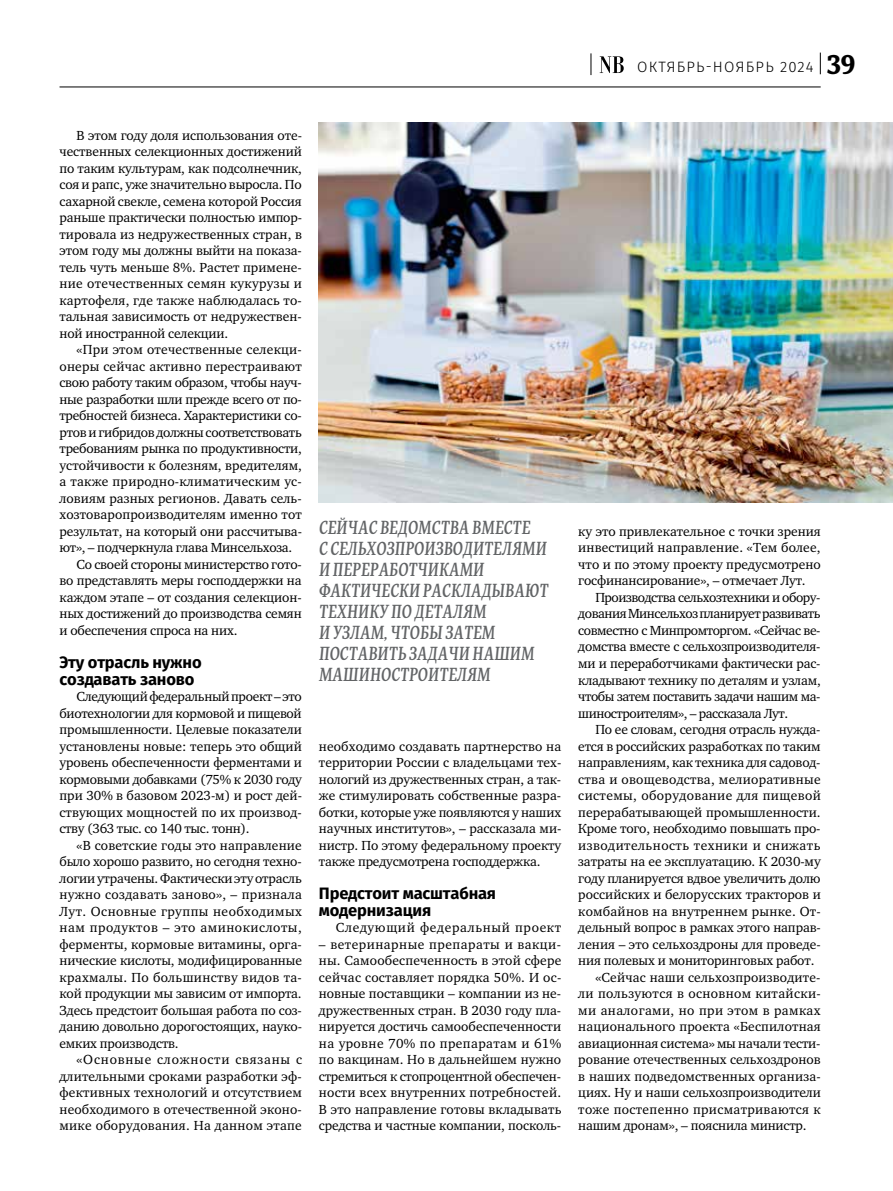
<style>
.page{position:relative;width:893px;height:1191px;background:#fff}
.page>*{position:absolute;margin:0;border:0;box-sizing:border-box;transform-origin:0 0}
.t1{font:italic 500 condensed 18px/21px "More Pro";letter-spacing:.01em;color:#626466}
.t2{font:700 16.5px/16.5px "Fira Sans";letter-spacing:-.01em;color:#000}
.t3{font:300 15px "Fira Sans";letter-spacing:.08em;color:#000}
.t4{font:13.5px/16.5px "Charter C";letter-spacing:-.005em;color:#000;text-align:justify}
.t5{font:13.5px "Charter C";letter-spacing:.015em;color:#000}
.t6{font:13.5px "Charter C";letter-spacing:.02em;color:#000}
.t7{font:13.5px "Charter C";letter-spacing:.025em;color:#000}
.t8{font:13.5px "Charter C";letter-spacing:.03em;color:#000}
.t9{font:13.5px "Charter C";letter-spacing:.035em;color:#000}
.t10{font:13.5px "Charter C";letter-spacing:.05em;color:#000}
.s1{font-family:"More Pro";font-weight:700;font-size:27px}
</style>
<div class="page">
<svg style="left:820px;top:53px;width:1px;height:21px"></svg>
<hr style="left:60px;top:87px;width:761px;height:1px;background:#000">
<svg style="left:600px;top:56px;width:24px;height:17px"></svg>
<svg style="left:591px;top:53px;width:1px;height:22px"></svg>
<img style="left:319px;top:123px;width:574px;height:380px">
<p class="t3" style="left:637px;top:57px;width:220px">ОКТЯБРЬ-НОЯБРЬ 2024 <span class="s1">39</span></p>
<p class="t4" style="left:60px;top:127px;width:244px;text-indent:17px">В этом году доля использования оте&shy;чественных селекционных достижений по таким культурам, как подсолнечник, соя и рапс, уже значительно выросла. По сахарной свекле, семена которой Россия раньше практически полностью импор&shy;тировала из недружественных стран, в этом году мы должны выйти на показа&shy;тель чуть меньше 8%. Растет примене&shy;ние отечественных семян кукурузы и картофеля, где также наблюдалась то&shy;тальная зависимость от недружествен&shy;ной иностранной селекции.</p>
<p class="t6" style="left:77px;top:342px;width:227px">«При этом отечественные селекци-</p>
<p class="t5" style="left:60px;top:359px;width:244px">онеры сейчас активно перестраивают</p>
<p class="t4" style="left:60px;top:375px;width:244px">свою работу таким образом, чтобы науч-</p>
<p class="t4" style="left:60px;top:391px;width:244px">ные разработки шли прежде всего от по-</p>
<p class="t4" style="left:60px;top:408px;width:244px">требностей бизнеса. Характеристики со-</p>
<p class="t4" style="left:60px;top:424px;width:244px">ртов и гибридов должны соответствовать</p>
<p class="t4" style="left:60px;top:441px;width:244px">требованиям рынка по продуктивности,</p>
<p class="t4" style="left:60px;top:457px;width:244px">устойчивости к болезням, вредителям,</p>
<p class="t6" style="left:60px;top:474px;width:244px">а также природно-климатическим ус-</p>
<p class="t4" style="left:60px;top:490px;width:244px">ловиям разных регионов. Давать сель-</p>
<p class="t4" style="left:60px;top:507px;width:244px">хозтоваропроизводителям именно тот</p>
<p class="t4" style="left:60px;top:523px;width:244px">результат, на который они рассчитыва-</p>
<p class="t4" style="left:60px;top:540px;width:234px">ют», – подчеркнула глава Минсельхоза.</p>
<p class="t4" style="left:77px;top:556px;width:227px">Со своей стороны министерство гото-</p>
<p class="t4" style="left:60px;top:573px;width:244px">во представлять меры господдержки на</p>
<p class="t4" style="left:60px;top:589px;width:244px">каждом этапе – от создания селекцион-</p>
<p class="t4" style="left:60px;top:606px;width:244px">ных достижений до производства семян</p>
<p class="t4" style="left:60px;top:622px;width:179px">и обеспечения спроса на них.</p>
<p class="t2" style="left:60px;top:653px;width:144px">Эту отрасль нужно создавать заново</p>
<p class="t4" style="left:60px;top:688px;width:244px;text-indent:17px">Следующий федеральный проект – это биотехнологии для кормовой и пищевой промышленности. Целевые показатели установлены новые: теперь это общий уровень обеспеченности ферментами и кормовыми добавками (75% к 2030 году при 30% в базовом 2023-м) и рост дей&shy;ствующих мощностей по их производ&shy;ству (363 тыс. со 140 тыс. тонн).</p>
<p class="t4" style="left:60px;top:837px;width:244px;text-indent:17px">«В советские годы это направление было хорошо развито, но сегодня техно&shy;логии утрачены. Фактически эту отрасль нужно создавать заново», – признала Лут. Основные группы необходимых нам продуктов – это аминокислоты, ферменты, кормовые витамины, орга&shy;нические кислоты, модифицированные крахмалы. По большинству видов та&shy;кой продукции мы зависим от импорта.<br>Здесь предстоит большая работа по соз&shy;данию довольно дорогостоящих, науко&shy;емких производств.</p>
<p class="t4" style="left:60px;top:1051px;width:244px;text-indent:17px">«Основные сложности связаны с длительными сроками разработки эф&shy;фективных технологий и отсутствием необходимого в отечественной эконо&shy;мике оборудования. На данном этапе</p>
<h1 class="t1" style="left:319px;top:516px;width:231px">СЕЙЧАС ВЕДОМСТВА ВМЕСТЕ<br>С СЕЛЬХОЗПРОИЗВОДИТЕЛЯМИ<br>И ПЕРЕРАБОТЧИКАМИ<br>ФАКТИЧЕСКИ РАСКЛАДЫВАЮТ<br>ТЕХНИКУ ПО ДЕТАЛЯМ<br>И УЗЛАМ, ЧТОБЫ ЗАТЕМ<br>ПОСТАВИТЬ ЗАДАЧИ НАШИМ<br>МАШИНОСТРОИТЕЛЯМ</h1>
<p class="t4" style="left:319px;top:738px;width:244px">необходимо создавать партнерство на территории России с владельцами тех&shy;нологий из дружественных стран, а так&shy;же стимулировать собственные разра&shy;ботки, которые уже появляются у наших научных институтов», – рассказала ми&shy;нистр. По этому федеральному проекту также предусмотрена господдержка.</p>
<p class="t2" style="left:319px;top:884px;width:179px">Предстоит масштабная модернизация</p>
<p class="t10" style="left:336px;top:920px;width:227px">Следующий федеральный проект</p>
<p class="t4" style="left:319px;top:936px;width:244px">– ветеринарные препараты и вакци&shy;ны. Самообеспеченность в этой сфере сейчас составляет порядка 50%. И ос&shy;новные поставщики – компании из не&shy;дружественных стран. В 2030 году пла&shy;нируется достичь самообеспеченности на уровне 70% по препаратам и 61% по вакцинам. Но в дальнейшем нужно стремиться к стопроцентной обеспечен&shy;ности всех внутренних потребностей.<br>В это направление готовы вкладывать средства и частные компании, посколь-</p>
<p class="t4" style="left:578px;top:523px;width:244px">ку это привлекательное с точки зрения инвестиций направление. «Тем более, что и по этому проекту предусмотрено госфинансирование», – отмечает Лут.</p>
<p class="t4" style="left:578px;top:589px;width:244px;text-indent:17px">Производства сельхозтехники и обору&shy;дования Минсельхоз планирует развивать совместно с Минпромторгом. «Сейчас ве&shy;домства вместе с сельхозпроизводителя&shy;ми и переработчиками фактически рас&shy;кладывают технику по деталям и узлам, чтобы затем поставить задачи нашим ма&shy;шиностроителям», – рассказала Лут.</p>
<p class="t4" style="left:595px;top:721px;width:227px">По ее словам, сегодня отрасль нужда-</p>
<p class="t4" style="left:578px;top:738px;width:244px">ется в российских разработках по таким</p>
<p class="t4" style="left:578px;top:754px;width:244px">направлениям, как техника для садовод-</p>
<p class="t6" style="left:578px;top:771px;width:244px">ства и овощеводства, мелиоративные</p>
<p class="t8" style="left:578px;top:788px;width:244px">системы, оборудование для пищевой</p>
<p class="t4" style="left:578px;top:804px;width:244px">перерабатывающей промышленности.</p>
<p class="t4" style="left:578px;top:820px;width:244px">Кроме того, необходимо повышать про-</p>
<p class="t9" style="left:578px;top:837px;width:244px">изводительность техники и снижать</p>
<p class="t4" style="left:578px;top:853px;width:244px">затраты на ее эксплуатацию. К 2030-му</p>
<p class="t4" style="left:578px;top:870px;width:244px">году планируется вдвое увеличить долю</p>
<p class="t4" style="left:578px;top:886px;width:244px">российских и белорусских тракторов и</p>
<p class="t5" style="left:578px;top:903px;width:244px">комбайнов на внутреннем рынке. От-</p>
<p class="t4" style="left:578px;top:919px;width:244px">дельный вопрос в рамках этого направ-</p>
<p class="t4" style="left:578px;top:936px;width:244px">ления – это сельхоздроны для проведе-</p>
<p class="t4" style="left:578px;top:952px;width:238px">ния полевых и мониторинговых работ.</p>
<p class="t5" style="left:595px;top:969px;width:227px">«Сейчас наши сельхозпроизводите-</p>
<p class="t7" style="left:578px;top:986px;width:244px">ли пользуются в основном китайски-</p>
<p class="t8" style="left:578px;top:1002px;width:244px">ми аналогами, но при этом в рамках</p>
<p class="t5" style="left:578px;top:1019px;width:244px">национального проекта «Беспилотная</p>
<p class="t4" style="left:578px;top:1035px;width:244px">авиационная система» мы начали тести-</p>
<p class="t4" style="left:578px;top:1051px;width:244px">рование отечественных сельхоздронов</p>
<p class="t5" style="left:578px;top:1068px;width:244px">в наших подведомственных организа-</p>
<p class="t4" style="left:578px;top:1084px;width:244px">циях. Ну и наши сельхозпроизводители</p>
<p class="t7" style="left:578px;top:1101px;width:244px">тоже постепенно присматриваются к</p>
<p class="t4" style="left:578px;top:1117px;width:230px">нашим дронам», – пояснила министр.</p>
</div>
